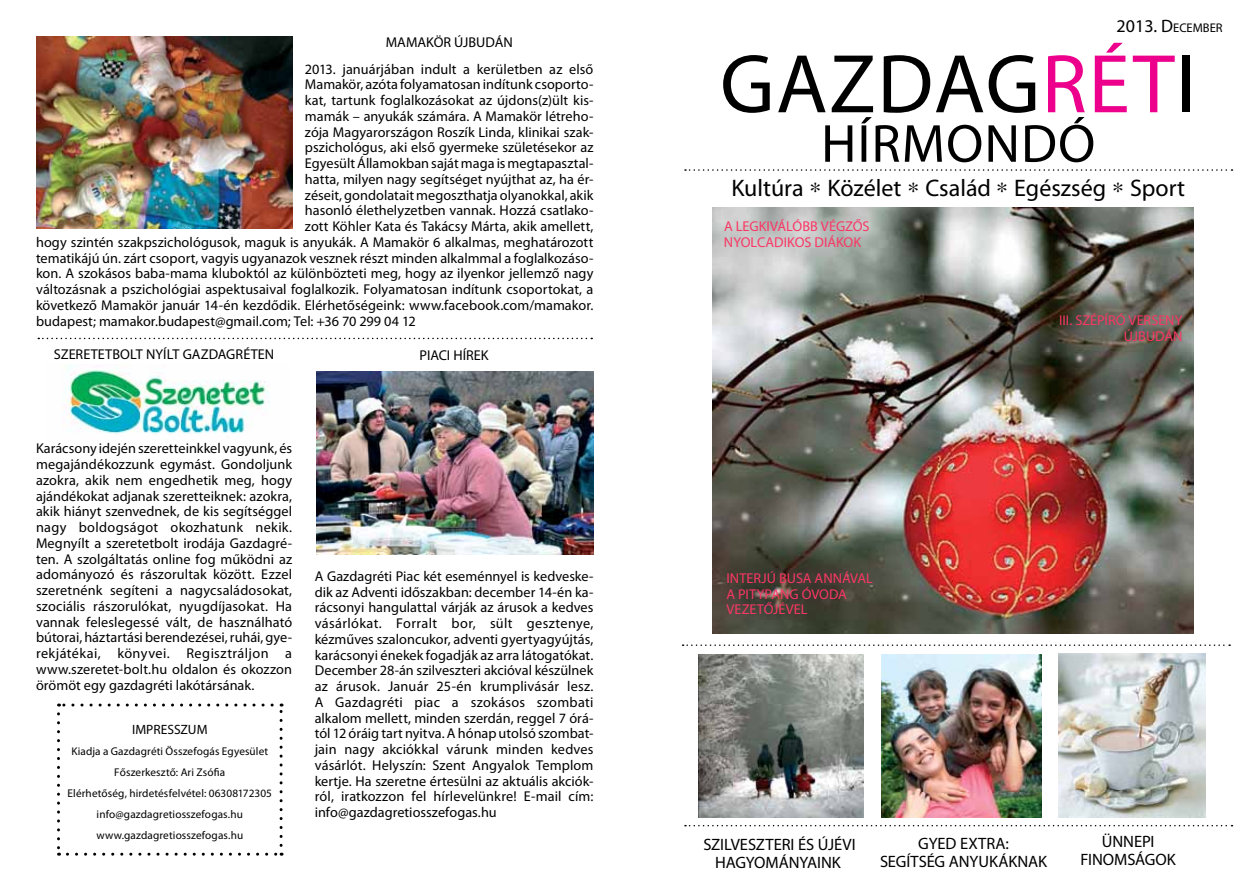
<style>
.page{position:relative;width:1259px;height:893px;background:#fff}
.page>*{position:absolute;margin:0;border:0;box-sizing:border-box;transform-origin:0 0}
.t1{font:84px "Myriad Pro";letter-spacing:.02em;color:#000}
.t2{font:54px "Myriad Pro";letter-spacing:.02em;color:#000}
.t3{font:24px "Myriad Pro";color:#000}
.t4{font:16.5px/18px "Myriad Pro";letter-spacing:-.005em;color:#000}
.t5{font:14.25px/15.8px "Myriad Pro";letter-spacing:.005em;color:#000;text-align:justify}
.t6{font:14.25px/15.8px "Myriad Pro";color:#f93764}
.t7{font:13.5px "Myriad Pro";color:#000}
.t8{font:12.6px "Myriad Pro";color:#000}
.t9{font:11.25px/21px "Myriad Pro";letter-spacing:.01em;color:#000;text-align:center}
.s1{font-size:18px}
.s2{color:#ec008c}
.s3{font-family:"Times"}
</style>
<div class="page">
<svg style="left:57px;top:714px;width:3px;height:142px"></svg>
<svg style="left:67px;top:853px;width:215px;height:3px"></svg>
<svg style="left:279px;top:703px;width:3px;height:142px"></svg>
<svg style="left:58px;top:703px;width:214px;height:3px"></svg>
<svg style="left:682px;top:644px;width:548px;height:2px"></svg>
<svg style="left:685px;top:169px;width:547px;height:2px"></svg>
<svg style="left:685px;top:825px;width:547px;height:1px"></svg>
<svg style="left:38px;top:338px;width:554px;height:1px"></svg>
<img style="left:712px;top:207px;width:481px;height:426px">
<img style="left:699px;top:654px;width:164px;height:163px">
<img style="left:36px;top:36px;width:256px;height:192px">
<img style="left:63px;top:365px;width:207px;height:69px">
<img style="left:881px;top:654px;width:160px;height:163px">
<img style="left:1058px;top:654px;width:147px;height:164px">
<img style="left:317px;top:371px;width:276px;height:183px">
<p class="t5" style="left:305px;top:28px;width:290px;line-height:27px;text-indent:121px">kör Újbudán<br>2013. januárjában indult a kerületben az első</p>
<p class="t5" style="left:305px;top:77px;width:290px">Mamakör, azóta folyamatosan indítunk csoporto-</p>
<p class="t5" style="left:305px;top:92px;width:290px">kat, tartunk foglalkozásokat az újdons(z)ült kis-</p>
<p class="t5" style="left:305px;top:108px;width:290px">mamák – anyukák számára. A Mamakör létreho-</p>
<p class="t5" style="left:305px;top:124px;width:290px">zója Magyarországon Roszík Linda, klinikai szak-</p>
<p class="t5" style="left:305px;top:140px;width:290px">pszichológus, aki első gyermeke születésekor az</p>
<p class="t5" style="left:305px;top:155px;width:290px">Egyesült Államokban saját maga is megtapasztal-</p>
<p class="t5" style="left:305px;top:171px;width:290px">hatta, milyen nagy segítséget nyújthat az, ha ér-</p>
<p class="t5" style="left:305px;top:187px;width:290px">zéseit, gondolatait megoszthatja olyanokkal, akik</p>
<p class="t5" style="left:305px;top:203px;width:290px">hasonló élethelyzetben vannak. Hozzá csatlako-</p>
<p class="t5" style="left:305px;top:218px;width:290px">zott Köhler Kata és Takácsy Márta, akik amellett,</p>
<p class="t5" style="left:36px;top:234px;width:559px">hogy szintén szakpszichológusok, maguk is anyukák. A Mamakör 6 alkalmas, meghatározott</p>
<p class="t5" style="left:36px;top:250px;width:559px">tematikájú ún. zárt csoport, vagyis ugyanazok vesznek részt minden alkalmmal a foglalkozáso-</p>
<p class="t5" style="left:36px;top:266px;width:559px">kon. A szokásos baba-mama kluboktól az különbözteti meg, hogy az ilyenkor jellemző nagy</p>
<p class="t5" style="left:36px;top:281px;width:559px">változásnak a pszichológiai aspektusaival foglalkozik. Folyamatosan indítunk csoportokat, a</p>
<p class="t5" style="left:36px;top:297px;width:559px">következő Mamakör január 14-én kezdődik. Elérhetőségeink: www.facebook.com/mamakor.</p>
<p class="t5" style="left:36px;top:313px;width:381px">budapest; mamakor.budapest@gmail.com; Tel: +36 70 299 04 12</p>
<p class="t5" style="left:54px;top:346px;width:23px">Szeretet</p>
<p class="t5" style="left:112px;top:346px;width:147px">bolt Nyílt Gazdagréten</p>
<p class="t5" style="left:386px;top:34px;width:22px">Mama</p>
<p class="t5" style="left:419px;top:347px;width:70px">PIACI HÍREK</p>
<p class="t5" style="left:36px;top:440px;width:258px">Karácsony idején szeretteinkkel vagyunk, és megajándékozzunk egymást. Gondoljunk azokra, akik nem engedhetik meg, hogy ajándékokat adjanak szeretteiknek: azokra, akik hiányt szenvednek, de kis segítséggel nagy boldogságot okozhatunk nekik.<br>Megnyílt a szeretetbolt irodája Gazdagré&shy;ten. A szolgáltatás online fog működni az adományozó és rászorultak között. Ezzel szeretnénk segíteni a nagycsaládosokat, szociális rászorulókat, nyugdíjasokat. Ha vannak feleslegessé vált, de használható bútorai, háztartási berendezései, ruhái, gye&shy;rekjátékai, könyvei. Regisztráljon a www.szeretet-bolt.hu oldalon és okozzon örömöt egy gazdagréti lakótársának.</p>
<p class="t7" style="left:132px;top:721px;width:12px">Impress</p>
<p class="t7" style="left:181px;top:721px;width:27px">zum</p>
<p class="t9" style="left:68px;top:740px;width:206px">Kiadja a Gazdagréti Összefogás Egyesület Főszerkesztő: Ari Zsófia<br>Elérhetőség, hirdetésfelvétel: 06308172305 info@gazdagretiosszefogas.hu www.gazdagretiosszefogas.hu</p>
<p class="t5" style="left:315px;top:568px;width:280px">A Gazdagréti Piac két eseménnyel is kedveske&shy;dik az Adventi időszakban: december 14-én ka&shy;rácsonyi hangulattal várják az árusok a kedves vásárlókat. Forralt bor, sült gesztenye, kézműves szaloncukor, adventi gyertyagyújtás, karácsonyi énekek fogadják az arra látogatókat.<br>December 28-án szilveszteri akcióval készülnek az árusok. Január 25-én krumplivásár lesz.<br>A Gazdagréti piac a szokásos szombati alkalom mellett, minden szerdán, reggel 7 órá&shy;tól 12 óráig tart nyitva. A hónap utolsó szombat&shy;jain nagy akciókkal várunk minden kedves vásárlót. Helyszín: Szent Angyalok Templom kertje. Ha szeretne értesülni az aktuális akciók&shy;ról, iratkozzon fel hírlevelünkre! E-mail cím: info@gazdagretiosszefogas.hu</p>
<p class="t8" style="left:1116px;top:20px;width:108px"><span class="s1">2013. D</span>ECEMBER</p>
<h1 class="t1" style="left:720px;top:32px;width:465px">gazdag <span class="s2">RÉT</span>i</h1>
<h2 class="t2" style="left:821px;top:110px;width:268px">Hírmondó</h2>
<h3 class="t3" style="left:731px;top:173px;width:455px">Kultúra <span class="s3">*</span> Közélet <span class="s3">*</span> Család <span class="s3">*</span> Egészség <span class="s3">*</span> Sport</h3>
<p class="t6" style="left:724px;top:219px;width:146px">A leg kiválóbb végzős nyolcadikos diákok</p>
<p class="t6" style="left:726px;top:570px;width:148px;text-indent:35px">jú Busa Annával a Pitypang</p>
<p class="t6" style="left:726px;top:570px;width:12px">Inter</p>
<p class="t6" style="left:726px;top:586px;width:120px;text-indent:75px">Óvoda vezetőjével</p>
<p class="t6" style="left:1059px;top:312px;width:79px">III. Szépíró Versen</p>
<p class="t6" style="left:1124px;top:312px;width:60px;text-align:right">y újbudán</p>
<p class="t4" style="left:715px;top:835px;width:140px;text-indent:83px">és Újévi<br>Hagyományain k</p>
<p class="t4" style="left:1080px;top:832px;width:97px;text-indent:21px">Ünnepi<br>Finomságok</p>
<p class="t4" style="left:880px;top:835px;width:169px;text-align:center">GYED extra:<br>Seg ítség anyukáknak</p>
<p class="t4" style="left:703px;top:835px;width:71px">Szilveszteri</p>
</div>
